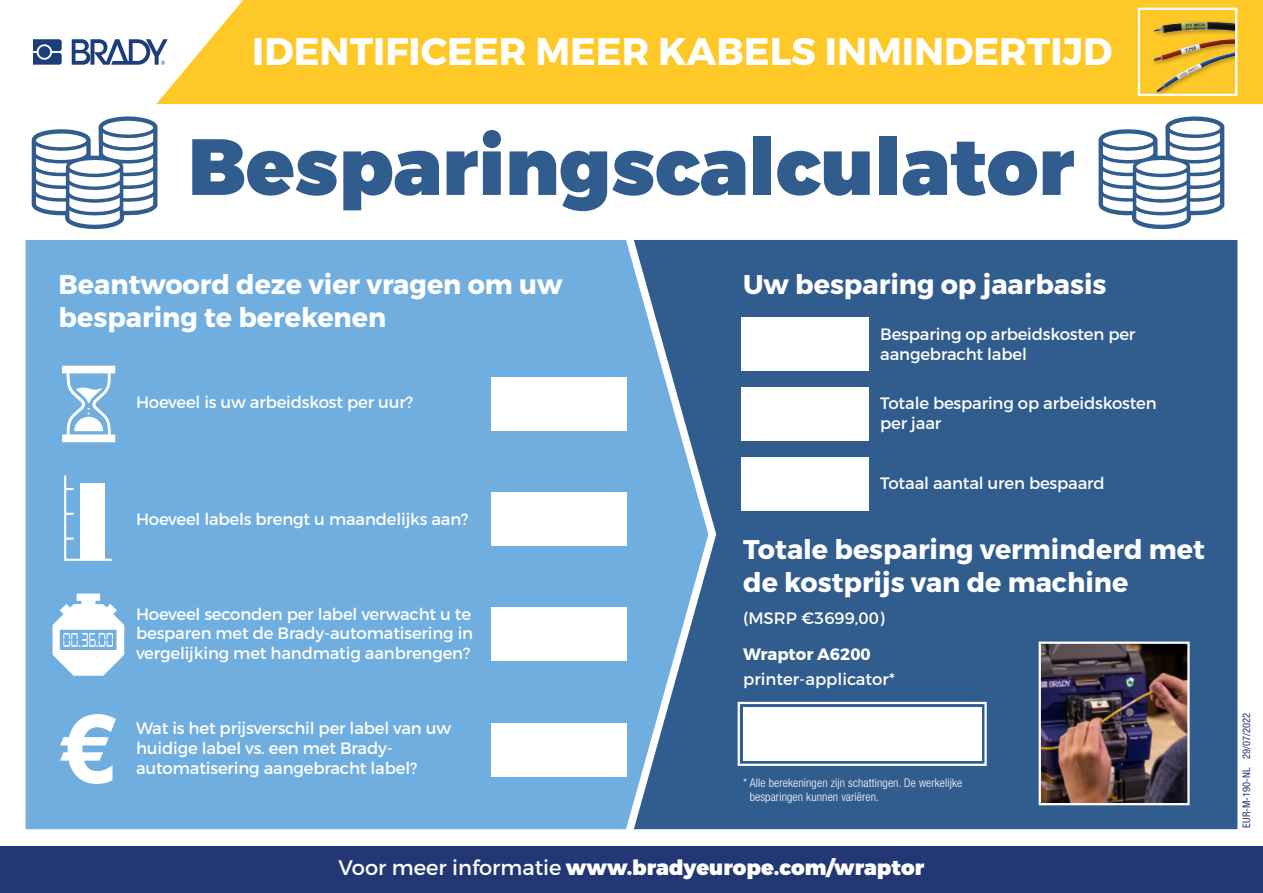
<style>
.page{position:relative;width:1263px;height:893px;background:#fff}
.page>*{position:absolute;margin:0;border:0;box-sizing:border-box;transform-origin:0 0}
.t1{font:900 79.5px "Montserrat";color:#315c8e}
.t2{font:700 38.25px "Montserrat";color:#fff}
.t3{font:700 27px/32.4px "Montserrat";color:#fff}
.t4{font:900 21px "Montserrat";color:#fff}
.t5{font:16.5px/19.8px "Montserrat";letter-spacing:-.01em;color:#fff}
.t6{font:700 16.5px "Montserrat";color:#fff}
.t7{font:300 condensed 12px/14.4px "Helvetica Neue LT Pro";letter-spacing:.01em;color:#fff}
.t8{font:condensed 10.5px "Helvetica Neue LT Pro";color:#243775}
.s1{font-weight:400}
</style>
<div class="page">
<div style="left:720px;top:240px;width:517px;height:589px;background:#315c8e"></div>
<div style="left:0;top:847px;width:1263px;height:46px;background:#243775"></div>
<div style="left:156px;top:0;width:1107px;height:104px;background:#fec827"></div>
<svg style="left:33px;top:39px;width:29px;height:26px"></svg>
<div style="left:39px;top:46px;width:11px;height:12px;background:#1d3d7a;border-radius:50%"></div>
<svg style="left:72px;top:39px;width:96px;height:26px"></svg>
<svg style="left:25px;top:240px;width:695px;height:590px;background:#6da9d9"></svg>
<svg style="left:53px;top:594px;width:71px;height:82px"></svg>
<div style="left:491px;top:377px;width:135px;height:54px;background:#fff"></div>
<div style="left:491px;top:493px;width:135px;height:53px;background:#fff"></div>
<div style="left:491px;top:608px;width:135px;height:53px;background:#fff"></div>
<div style="left:491px;top:723px;width:135px;height:53px;background:#fff"></div>
<div style="left:741px;top:317px;width:127px;height:53px;background:#fff"></div>
<div style="left:741px;top:387px;width:127px;height:53px;background:#fff"></div>
<div style="left:741px;top:458px;width:127px;height:53px;background:#fff"></div>
<div style="left:743px;top:707px;width:238px;height:53px;background:#fff"></div>
<svg style="left:62px;top:366px;width:53px;height:76px"></svg>
<svg style="left:64px;top:476px;width:48px;height:85px"></svg>
<svg style="left:31px;top:116px;width:127px;height:113px"></svg>
<svg style="left:60px;top:714px;width:56px;height:70px"></svg>
<svg style="left:1098px;top:116px;width:127px;height:113px"></svg>
<div style="left:1151px;top:19px;width:85px;height:76px;background:#000;opacity:.3"></div>
<img style="left:1154px;top:22px;width:48px;height:11px">
<div style="left:1138px;top:8px;width:99px;height:88px;border:2px solid #fff"></div>
<div style="left:738px;top:702px;width:249px;height:64px;border:2px solid #fff"></div>
<img style="left:1042px;top:645px;width:144px;height:157px">
<div style="left:1039px;top:642px;width:150px;height:163px;border:2px solid #fff"></div>
<h2 class="t2" style="left:252px;top:28px;width:862px">IDENTIFICEER MEER KABELS INMINDERTIJD</h2>
<h1 class="t1" style="left:188px;top:117px;width:888px">Besparingscalculator</h1>
<h3 class="t3" style="left:59px;top:269px;width:505px">Beantwoord deze vier vragen om uw besparing te berekenen</h3>
<p class="t5" style="left:136px;top:393px;width:278px">Hoeveel is uw arbeidskost per uur?</p>
<p class="t5" style="left:136px;top:509px;width:334px">Hoeveel labels brengt u maandelijks aan?</p>
<p class="t5" style="left:136px;top:604px;width:339px">Hoeveel seconden per label verwacht u te besparen met de Brady-automatisering in vergelijking met handmatig aanbrengen?</p>
<p class="t5" style="left:136px;top:718px;width:317px">Wat is het prijsverschil per label van uw huidige label vs. een met Brady&shy;automatisering aangebracht label?</p>
<h3 class="t3" style="left:743px;top:269px;width:365px">Uw besparing op jaarbasis</h3>
<p class="t5" style="left:880px;top:324px;width:257px">Besparing op arbeidskosten per aangebracht label</p>
<p class="t5" style="left:880px;top:393px;width:278px">Totale besparing op arbeidskosten per jaar</p>
<p class="t5" style="left:880px;top:473px;width:226px">Totaal aantal uren bespaard</p>
<h3 class="t3" style="left:743px;top:534px;width:463px">Totale besparing verminderd met de kostprijs van de machine</h3>
<p class="t5" style="left:743px;top:609px;width:143px">(MSRP €3699,00)</p>
<p class="t6" style="left:743px;top:644px;width:129px">Wraptor A6200</p>
<p class="t5" style="left:743px;top:669px;width:153px">printer-applicator*</p>
<p class="t7" style="left:750px;top:775px;width:214px;text-indent:-7px">* Alle berekeningen zijn schattingen. De werkelijke besparingen kunnen variëren.</p>
<p class="t4" style="left:339px;top:855px;width:587px"><span class="s1">Voor meer informatie</span> www.bradyeurope.com/wraptor</p>
<p class="t8" style="left:1240px;top:828px;width:116px;rotate:-90deg">EUR-M-190-NL 29/07/2022</p>
</div>
